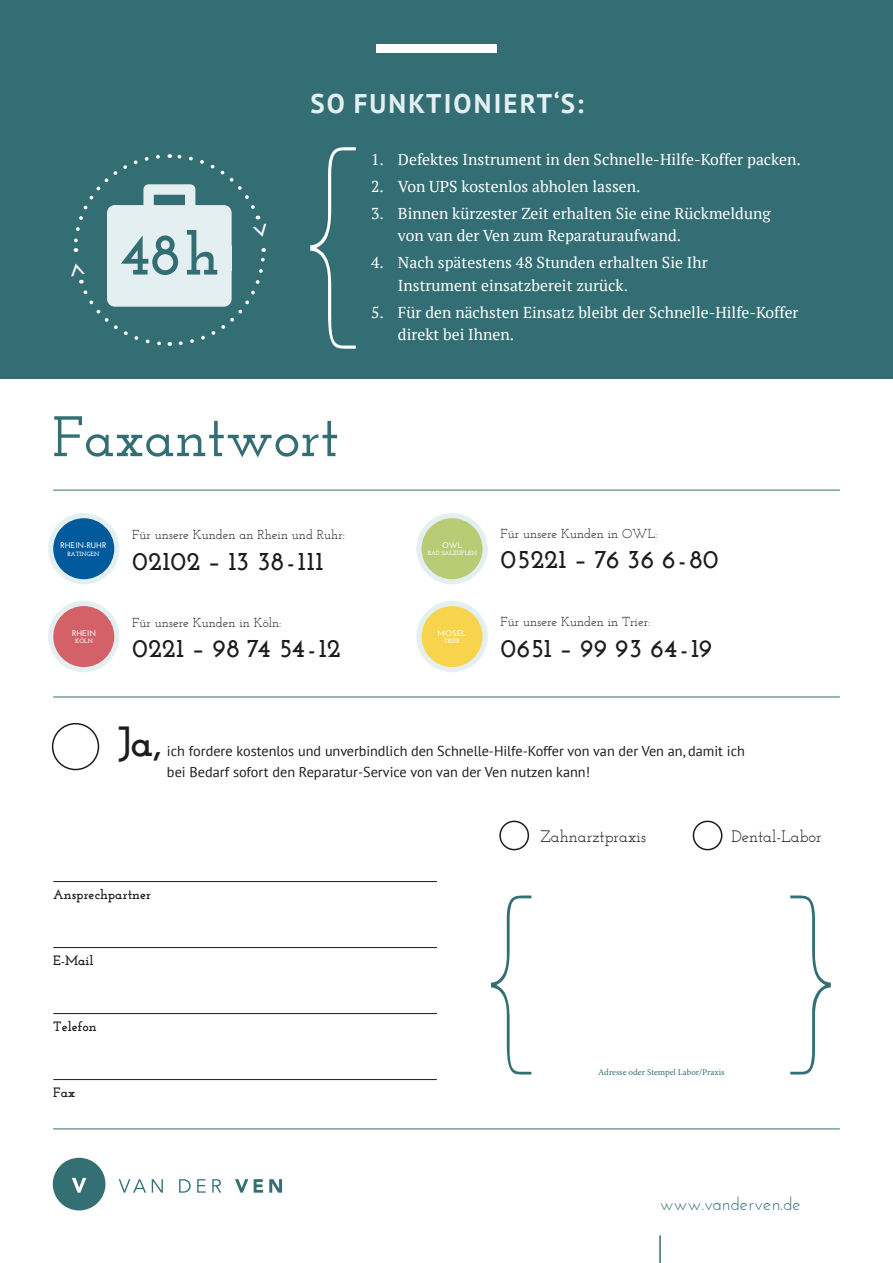
<style>
.page{position:relative;width:893px;height:1263px;background:#fff}
.page>*{position:absolute;margin:0;border:0;box-sizing:border-box;transform-origin:0 0}
.t1{font:100 200.25px "Josefin Sans";color:#346f74}
.t2{font:700 59.4px "Josefin Slab";color:#336e74}
.t3{font:600 57px "Josefin Slab";color:#336e74}
.t4{font:700 42px "Josefin Slab";color:#1d1d1b}
.t5{font:700 27px "PT Sans";letter-spacing:.08em;color:#e4eff1}
.t6{font:700 25.95px "Josefin Slab";color:#1d1d1b}
.t7{font:18px "Josefin Sans";color:#336e74}
.t8{font:16.5px "Josefin Slab";color:#1d1d1b}
.t9{font:15.75px/22.5px "PT Serif";color:#fff}
.t10{font:14.25px/21px "PT Sans";color:#1d1d1b}
.t11{font:700 13.5px "Josefin Slab";color:#1d1d1b}
.t12{font:12.9px "Josefin Slab";color:#1d1d1b}
.t13{font:9px "Minion Pro";color:#346f74}
.t14{font:700 8.25px "Josefin Sans";color:#fff}
.t15{font:700 6.15px "Josefin Slab";color:#fff}
</style>
<div class="page">
<div style="left:0;top:0;width:893px;height:379px;background:#336e74"></div>
<div style="left:376px;top:45px;width:120px;height:8px;background:#fff"></div>
<hr style="left:53px;top:881px;width:384px;height:1px;background:#1d1d1b">
<hr style="left:53px;top:947px;width:384px;height:1px;background:#1d1d1b">
<hr style="left:53px;top:1013px;width:384px;height:1px;background:#1d1d1b">
<hr style="left:53px;top:1079px;width:384px;height:1px;background:#1d1d1b">
<div style="left:52px;top:723px;width:47px;height:47px;border:2px solid #1d1d1b;border-radius:50%"></div>
<div style="left:499px;top:821px;width:30px;height:29px;border:2px solid #1d1d1b;border-radius:50%"></div>
<div style="left:693px;top:821px;width:29px;height:29px;border:2px solid #1d1d1b;border-radius:50%"></div>
<div style="left:51px;top:516px;width:66px;height:66px;background:#005a9b;border-radius:50%"></div>
<div style="left:48px;top:513px;width:71px;height:71px;border:5px solid #e4eff1;border-radius:50%"></div>
<div style="left:51px;top:603px;width:66px;height:67px;background:#d56168;border-radius:50%"></div>
<div style="left:48px;top:601px;width:71px;height:71px;border:5px solid #e4eff1;border-radius:50%"></div>
<div style="left:419px;top:603px;width:66px;height:67px;background:#f8d44d;border-radius:50%"></div>
<div style="left:416px;top:601px;width:72px;height:71px;border:5px solid #e4eff1;border-radius:50%"></div>
<div style="left:419px;top:516px;width:66px;height:66px;background:#b7cc75;border-radius:50%"></div>
<div style="left:416px;top:513px;width:72px;height:71px;border:5px solid #e4eff1;border-radius:50%"></div>
<hr style="left:53px;top:490px;width:787px;height:1px;background:#336e74">
<hr style="left:53px;top:697px;width:787px;height:1px;background:#336e74">
<hr style="left:53px;top:1129px;width:787px;height:1px;background:#336e74">
<svg style="left:310px;top:147px;width:46px;height:202px"></svg>
<svg style="left:119px;top:1179px;width:27px;height:13px"></svg>
<svg style="left:152px;top:1179px;width:11px;height:13px"></svg>
<svg style="left:179px;top:1179px;width:12px;height:13px"></svg>
<svg style="left:197px;top:1179px;width:9px;height:13px"></svg>
<svg style="left:212px;top:1179px;width:9px;height:13px"></svg>
<svg style="left:235px;top:1179px;width:13px;height:13px"></svg>
<svg style="left:254px;top:1179px;width:9px;height:13px"></svg>
<svg style="left:269px;top:1179px;width:13px;height:13px"></svg>
<div style="left:53px;top:1158px;width:52px;height:52px;background:#346f74;border-radius:50%"></div>
<svg style="left:72px;top:1178px;width:14px;height:14px"></svg>
<hr style="left:659px;top:1235px;width:2px;height:28px;background:#336e74">
<svg style="left:73px;top:154px;width:193px;height:192px"></svg>
<h2 class="t2" style="left:119px;top:219px;width:102px">48h</h2>
<h3 class="t5" style="left:310px;top:85px;width:275px">SO FUNKTIONIERT‘S:</h3>
<p class="t9" style="left:371px;top:148px;width:431px">1. Defektes Instrument in den Schnelle-Hilfe-Koffer packen.</p>
<p class="t9" style="left:371px;top:175px;width:271px">2. Von UPS kostenlos abholen lassen.</p>
<p class="t9" style="left:398px;top:202px;width:374px;text-indent:-27px">3. Binnen kürzester Zeit erhalten Sie eine Rückmeldung von van der Ven zum Reparaturaufwand.</p>
<p class="t9" style="left:398px;top:251px;width:311px;text-indent:-27px">4. Nach spätestens 48 Stunden erhalten Sie Ihr<br>Instrument einsatzbereit zurück.</p>
<p class="t9" style="left:398px;top:300px;width:402px;text-indent:-27px">5. Für den nächsten Einsatz bleibt der Schnelle-Hilfe-Koffer direkt bei Ihnen.</p>
<h3 class="t3" style="left:52px;top:403px;width:288px">Faxantwort</h3>
<p class="t14" style="left:60px;top:540px;width:47px">RHEIN-RUHR</p>
<p class="t15" style="left:67px;top:550px;width:33px">RATINGEN</p>
<p class="t14" style="left:72px;top:628px;width:25px">RHEIN</p>
<p class="t15" style="left:75px;top:637px;width:19px">KÖLN</p>
<p class="t12" style="left:132px;top:527px;width:214px">Für unsere Kunden an Rhein und Ruhr:</p>
<h3 class="t6" style="left:132px;top:545px;width:193px">02102 – 13 38-111</h3>
<p class="t12" style="left:132px;top:614px;width:151px">Für unsere Kunden in Köln:</p>
<h3 class="t6" style="left:132px;top:633px;width:209px">0221 – 98 74 54-12</h3>
<p class="t14" style="left:442px;top:540px;width:22px">OWL</p>
<p class="t15" style="left:428px;top:550px;width:51px">BAD SALZUFLEN</p>
<p class="t14" style="left:438px;top:628px;width:30px">MOSEL</p>
<p class="t15" style="left:444px;top:637px;width:18px">TRIER</p>
<p class="t12" style="left:500px;top:526px;width:158px">Für unsere Kunden in OWL:</p>
<h3 class="t6" style="left:500px;top:544px;width:220px">05221 – 76 36 6-80</h3>
<p class="t12" style="left:500px;top:614px;width:151px">Für unsere Kunden in Trier:</p>
<h3 class="t6" style="left:500px;top:632px;width:214px">0651 – 99 93 64-19</h3>
<h3 class="t4" style="left:117px;top:716px;width:46px">Ja,</h3>
<p class="t10" style="left:167px;top:740px;width:579px">ich fordere kostenlos und unverbindlich den Schnelle-Hilfe-Koffer von van der Ven an, damit ich bei Bedarf sofort den Reparatur-Service von van der Ven nutzen kann!</p>
<p class="t11" style="left:53px;top:886px;width:99px">Ansprechpartner</p>
<p class="t11" style="left:53px;top:952px;width:42px">E-Mail</p>
<p class="t11" style="left:53px;top:1018px;width:45px">Telefon</p>
<p class="t11" style="left:53px;top:1084px;width:24px">Fax</p>
<p class="t8" style="left:541px;top:826px;width:107px">Zahnarztpraxis</p>
<p class="t8" style="left:731px;top:826px;width:92px">Dental-Labor</p>
<h1 class="t1" style="left:485px;top:848px;width:353px">{ }</h1>
<p class="t13" style="left:598px;top:1065px;width:128px">Adresse oder Stempel Labor/Praxis</p>
<p class="t7" style="left:660px;top:1193px;width:142px">www.vanderven.de</p>
</div>
